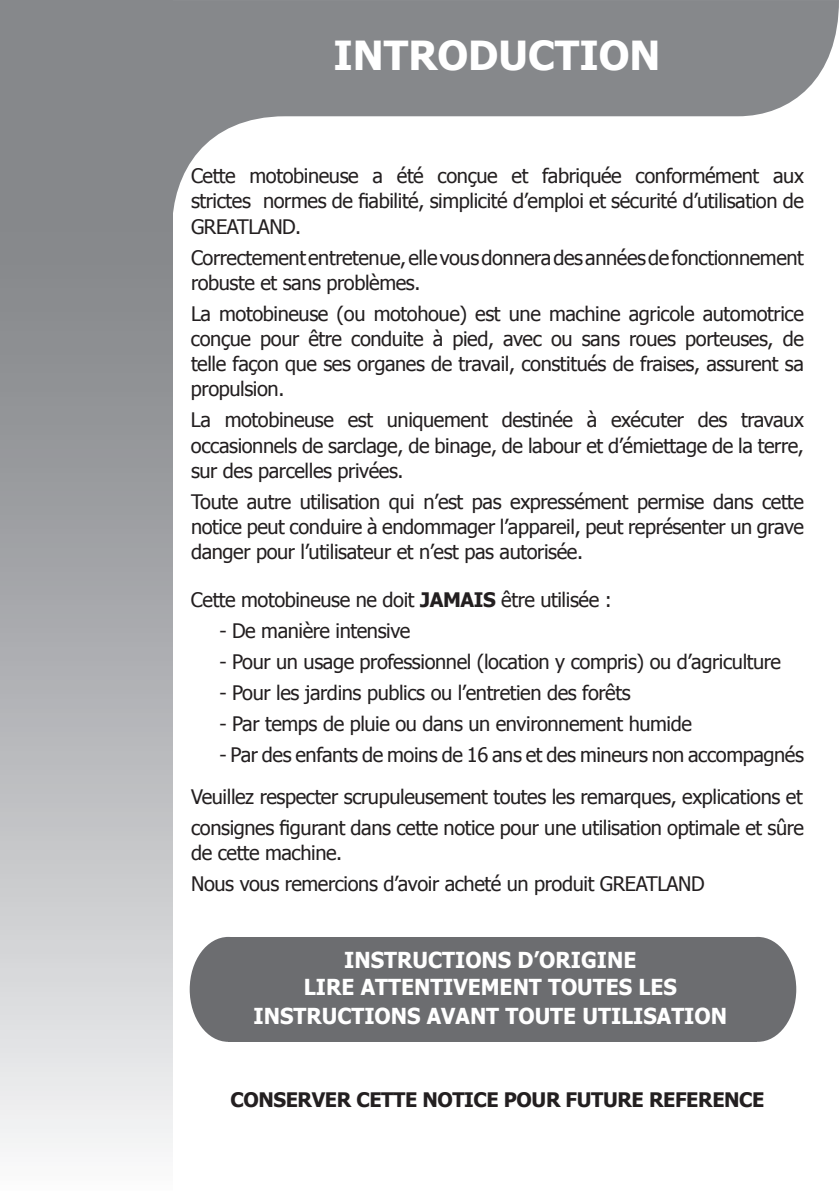
<style>
.page{position:relative;width:840px;height:1191px;background:#fff}
.page>*{position:absolute;margin:0;border:0;box-sizing:border-box;transform-origin:0 0}
.t1{font:700 40px "Tahoma";color:#fff}
.t2{font:700 22px/26.4px "Tahoma";color:#fff;scale:.96 1}
.t3{font:20px/25.2px "Tahoma";letter-spacing:-.02em;color:#231f20;text-align:justify}
.t4{font:700 20px "Tahoma";letter-spacing:-.02em;color:#231f20}
.s1{font-weight:700}
</style>
<div class="page">
<svg style="left:172px;top:0;width:666px;height:229px"></svg>
<svg style="left:0;top:0;width:172px;height:1148px;background:#abacaf"></svg>
<div style="left:228px;top:937px;width:528px;height:104px;background:#6c6d70"></div>
<div style="left:718px;top:937px;width:77px;height:104px;background:#6c6d70;border-radius:50%"></div>
<div style="left:189px;top:937px;width:78px;height:104px;background:#6c6d70;border-radius:50%"></div>
<h1 class="t1" style="left:333px;top:28px;width:328px">INTRODUCTION</h1>
<p class="t3" style="left:191px;top:162px;width:614px">Cette motobineuse a été conçue et fabriquée conformément aux strictes normes de fiabilité, simplicité d’emploi et sécurité d’utilisation de GREATLAND.</p>
<p class="t3" style="left:191px;top:244px;width:614px">Correctemententretenue,ellevousdonneradesannéesdefonctionnement robuste et sans problèmes.</p>
<p class="t3" style="left:191px;top:300px;width:614px">La motobineuse (ou motohoue) est une machine agricole automotrice conçue pour être conduite à pied, avec ou sans roues porteuses, de telle façon que ses organes de travail, constitués de fraises, assurent sa propulsion.</p>
<p class="t3" style="left:191px;top:406px;width:614px">La motobineuse est uniquement destinée à exécuter des travaux occasionnels de sarclage, de binage, de labour et d’émiettage de la terre, sur des parcelles privées.</p>
<p class="t3" style="left:191px;top:488px;width:614px">Toute autre utilisation qui n’est pas expressément permise dans cette notice peut conduire à endommager l’appareil, peut représenter un grave danger pour l’utilisateur et n’est pas autorisée.</p>
<p class="t3" style="left:191px;top:586px;width:422px">Cette motobineuse ne doit <span class="s1">JAMAIS</span> être utilisée :</p>
<p class="t3" style="left:219px;top:617px;width:192px">- De manière intensive</p>
<p class="t3" style="left:219px;top:648px;width:563px">- Pour un usage professionnel (location y compris) ou d’agriculture</p>
<p class="t3" style="left:219px;top:679px;width:412px">- Pour les jardins publics ou l’entretien des forêts</p>
<p class="t3" style="left:219px;top:710px;width:474px">- Par temps de pluie ou dans un environnement humide</p>
<p class="t3" style="left:191px;top:732px;width:614px;line-height:42.2px;text-align:right">- Par des enfants de moins de 16 ans et des mineurs non accompagnés<br>Veuillez respecter scrupuleusement toutes les remarques, explications et</p>
<p class="t3" style="left:191px;top:814px;width:614px">consignes figurant dans cette notice pour une utilisation optimale et sûre de cette machine.</p>
<p class="t3" style="left:191px;top:870px;width:515px">Nous vous remercions d’avoir acheté un produit GREATLAND</p>
<p class="t2" style="left:303px;top:946px;width:390px;text-indent:213px">D’ORIGINE<br>LIRE ATTENTIVEMENT TOUTES LES</p>
<p class="t2" style="left:253px;top:1001px;width:494px">INSTRUCTIONS AVANT TOUTE UTILISATION</p>
<p class="t2" style="left:344px;top:946px;width:27px">INSTRUCTIONS</p>
<p class="t4" style="left:230px;top:1086px;width:535px">CONSERVER CETTE NOTICE POUR FUTURE REFERENCE</p>
</div>
